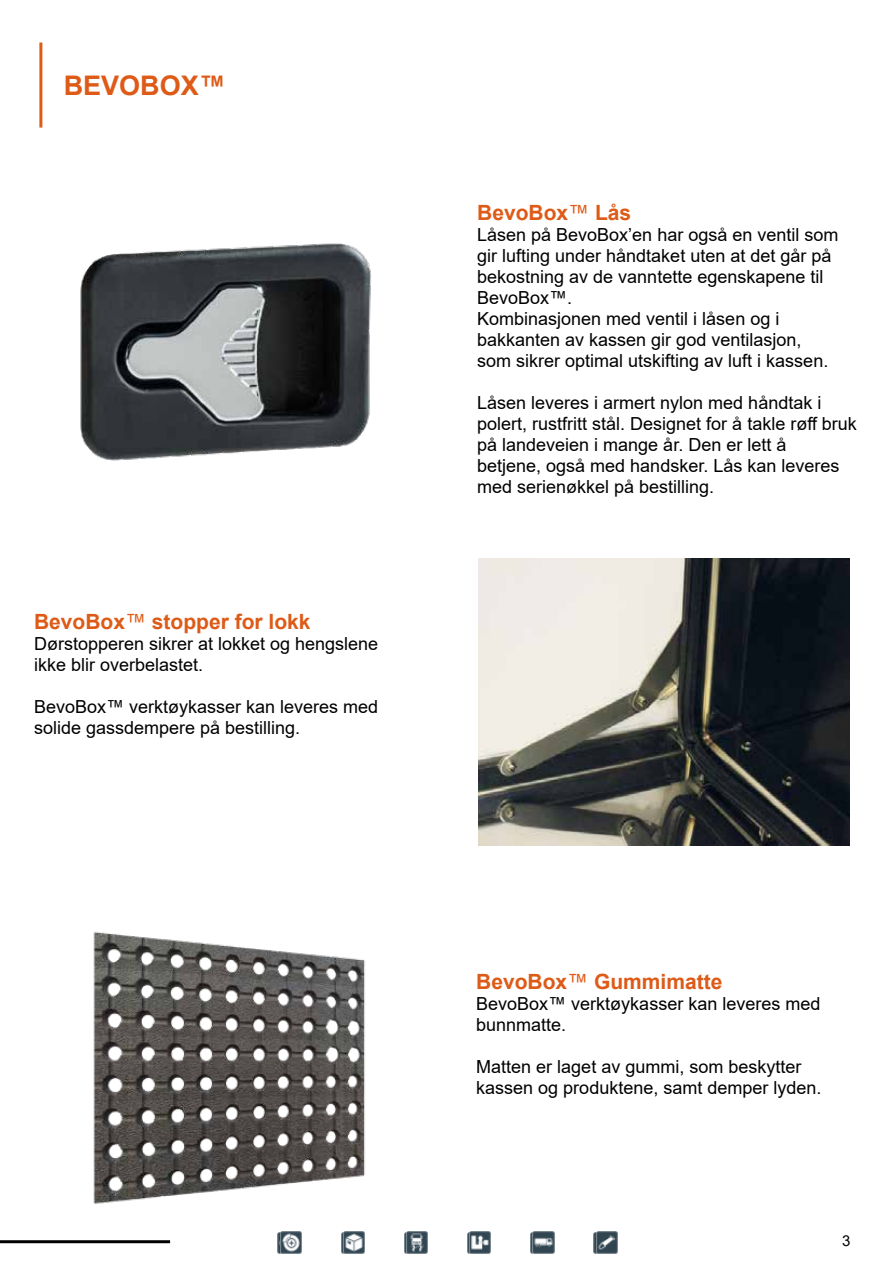
<style>
.page{position:relative;width:893px;height:1263px;background:#fff}
.page>*{position:absolute;margin:0;border:0;box-sizing:border-box;transform-origin:0 0}
.t1{font:700 27px "Arial";color:#de5a17}
.t2{font:700 21px "Arial";color:#de5a17}
.t3{font:18px/21px "Arial";color:#000}
.t4{font:15px "Arial";color:#000}
.s1{font-weight:400}
</style>
<div class="page">
<hr style="left:0;top:1240px;width:170px;height:3px;background:#000">
<hr style="left:39px;top:43px;width:3px;height:85px;background:#de5a17">
<img style="left:467px;top:1232px;width:22px;height:22px">
<img style="left:531px;top:1232px;width:21px;height:22px">
<img style="left:594px;top:1232px;width:21px;height:22px">
<img style="left:278px;top:1232px;width:21px;height:22px">
<img style="left:341px;top:1232px;width:21px;height:22px">
<img style="left:404px;top:1232px;width:21px;height:22px">
<img style="left:280px;top:1232px;width:21px;height:21px">
<img style="left:343px;top:1232px;width:21px;height:21px">
<img style="left:406px;top:1232px;width:22px;height:21px">
<img style="left:470px;top:1232px;width:21px;height:21px">
<img style="left:533px;top:1232px;width:21px;height:21px">
<img style="left:596px;top:1232px;width:21px;height:21px">
<img style="left:80px;top:243px;width:291px;height:218px">
<img style="left:478px;top:559px;width:371px;height:286px">
<img style="left:93px;top:931px;width:272px;height:273px">
<h1 class="t1" style="left:64px;top:66px;width:164px">BEVOBOX™</h1>
<p class="t2" style="left:34px;top:606px;width:278px">BevoBox<span class="s1">™</span> stopper for lokk</p>
<p class="t3" style="left:34px;top:633px;width:346px">Dørstopperen sikrer at lokket og hengslene ikke blir overbelastet.</p>
<p class="t3" style="left:34px;top:696px;width:346px">BevoBox™ verktøykasser kan leveres med solide gassdempere på bestilling.</p>
<p class="t2" style="left:477px;top:198px;width:156px">BevoBox<span class="s1">™</span> Lås</p>
<p class="t3" style="left:477px;top:224px;width:363px">Låsen på BevoBox’en har også en ventil som gir lufting under håndtaket uten at det går på bekostning av de vanntette egenskapene til BevoBox™.<br>Kombinasjonen med ventil i låsen og i bakkanten av kassen gir god ventilasjon, som sikrer optimal utskifting av luft i kassen.</p>
<p class="t3" style="left:477px;top:392px;width:381px">Låsen leveres i armert nylon med håndtak i polert, rustfritt stål. Designet for å takle røff bruk på landeveien i mange år. Den er lett å<br>betjene, også med handsker. Lås kan leveres med serienøkkel på bestilling.</p>
<p class="t2" style="left:476px;top:967px;width:248px">BevoBox<span class="s1">™</span> Gummimatte</p>
<p class="t3" style="left:476px;top:993px;width:346px">BevoBox™ verktøykasser kan leveres med bunnmatte.</p>
<p class="t3" style="left:476px;top:1056px;width:347px">Matten er laget av gummi, som beskytter kassen og produktene, samt demper lyden.</p>
<p class="t4" style="left:842px;top:1230px;width:10px">3</p>
</div>
